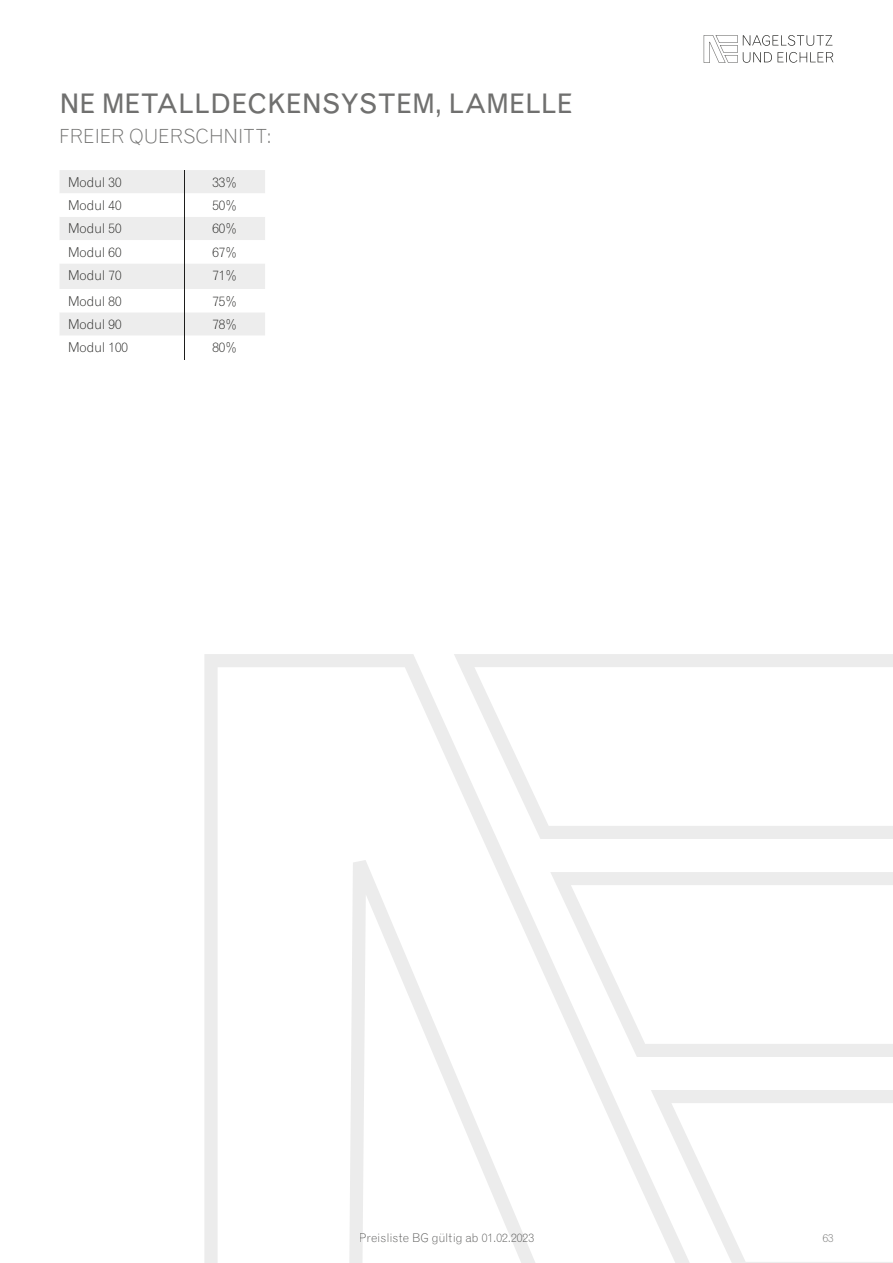
<style>
.page{position:relative;width:893px;height:1263px;background:#fff}
.page>*{position:absolute;margin:0;border:0;box-sizing:border-box;transform-origin:0 0}
.t1{font:27px "Grotesque MT Std";letter-spacing:-.005em;color:#70706f}
.t2{font:300 19.5px "Grotesque MT Std";letter-spacing:-.005em;color:#70706f}
.t3{font:300 13.5px "Grotesque MT Std";color:#1d1d1b}
.t4{font:300 12px "Grotesque MT Std";color:#525251}
.t5{font:300 11.25px "Grotesque MT Std";color:#70706f}
</style>
<div class="page">
<svg style="left:704px;top:35px;width:129px;height:28px"></svg>
<svg style="left:60px;top:170px;width:205px;height:190px"></svg>
<svg style="left:204px;top:654px;width:447px;height:609px"></svg>
<svg style="left:360px;top:1233px;width:167px;height:11px"></svg>
<svg style="left:454px;top:654px;width:439px;height:185px"></svg>
<svg style="left:651px;top:1090px;width:242px;height:173px"></svg>
<svg style="left:550px;top:872px;width:343px;height:185px"></svg>
<h1 class="t1" style="left:60px;top:88px;width:515px">NE METALLDECKENSYSTEM, LAMELLE</h1>
<h2 class="t2" style="left:60px;top:124px;width:214px">FREIER QUERSCHNITT:</h2>
<p class="t3" style="left:68px;top:174px;width:55px">Modul 30</p>
<p class="t3" style="left:212px;top:174px;width:26px">33%</p>
<p class="t3" style="left:68px;top:197px;width:55px">Modul 40</p>
<p class="t3" style="left:212px;top:197px;width:26px">50%</p>
<p class="t3" style="left:68px;top:220px;width:55px">Modul 50</p>
<p class="t3" style="left:212px;top:220px;width:26px">60%</p>
<p class="t3" style="left:68px;top:244px;width:55px">Modul 60</p>
<p class="t3" style="left:212px;top:244px;width:26px">67%</p>
<p class="t3" style="left:68px;top:267px;width:55px">Modul 70</p>
<p class="t3" style="left:212px;top:267px;width:26px">71%</p>
<p class="t3" style="left:68px;top:293px;width:55px">Modul 80</p>
<p class="t3" style="left:212px;top:293px;width:26px">75%</p>
<p class="t3" style="left:68px;top:316px;width:55px">Modul 90</p>
<p class="t3" style="left:212px;top:316px;width:26px">78%</p>
<p class="t3" style="left:68px;top:339px;width:61px">Modul 100</p>
<p class="t3" style="left:212px;top:339px;width:26px">80%</p>
<p class="t4" style="left:359px;top:1230px;width:177px">Preisliste BG gültig ab 01.02.2023</p>
<p class="t5" style="left:823px;top:1231px;width:12px">63</p>
</div>
